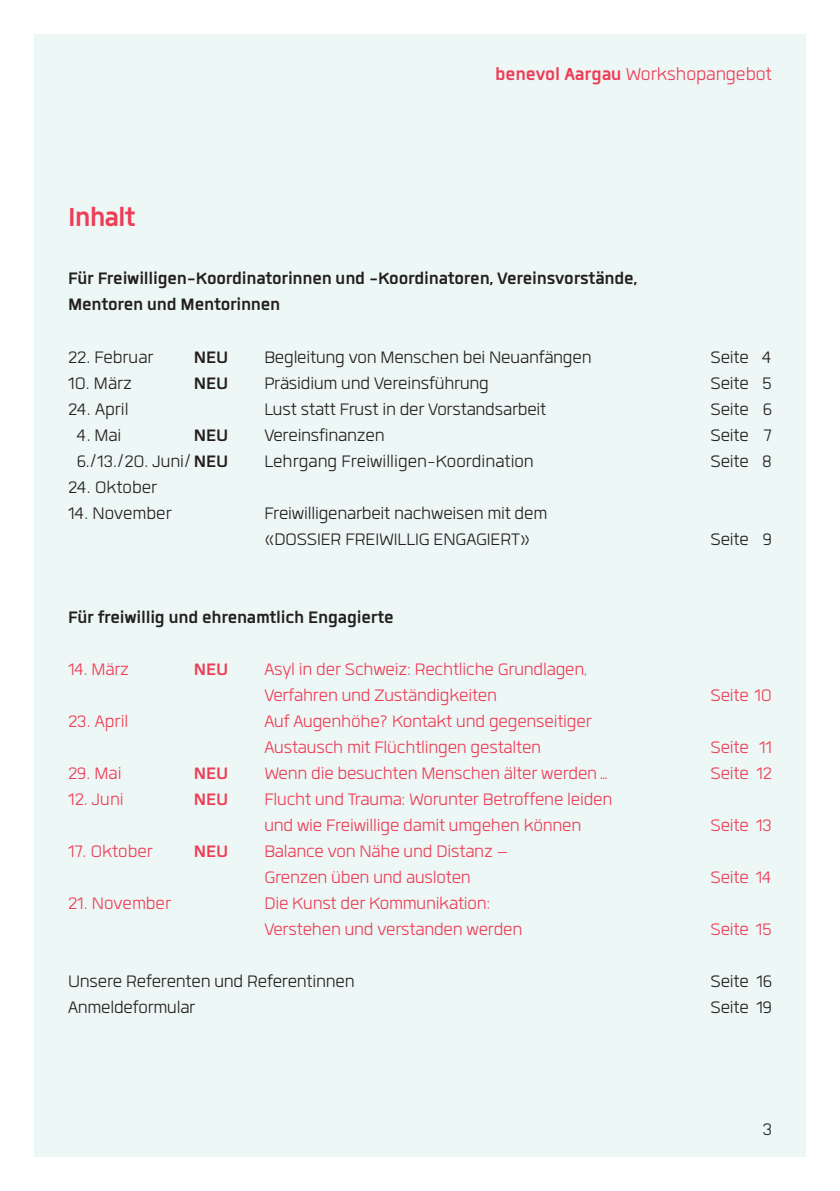
<style>
.page{position:relative;width:840px;height:1191px;background:#fff}
.page>*{position:absolute;margin:0;border:0;box-sizing:border-box;transform-origin:0 0}
.t1{font:700 36px "Quan";letter-spacing:-.025em;color:#ee3d56}
.t2{font:300 24px "Quan";letter-spacing:-.005em;color:#ee3d56}
.t3{font:300 23px/26px "Quan";letter-spacing:-.01em;color:#ee3d56}
.t4{font:300 23px/26px "Quan";letter-spacing:-.01em;color:#231f20}
.t5{font:700 23px/26px "Quan";letter-spacing:-.01em;color:#231f20}
.t6{font:700 23px "Quan";letter-spacing:-.01em;color:#ee3d56}
.s1{font-weight:700}
</style>
<div class="page">
<div style="left:34px;top:34px;width:771px;height:1123px;background:#edf7f5"></div>
<h1 class="t1" style="left:68px;top:199px;width:69px">Inhalt</h1>
<p class="t2" style="left:495px;top:63px;width:278px"><span class="s1">benevol Aargau</span> Workshopangebot</p>
<p class="t5" style="left:68px;top:265px;width:570px">Für Freiwilligen-Koordinatorinnen und -Koordinatoren, Vereinsvorstände,<br>Mentoren und Mentorinnen</p>
<p class="t4" style="left:68px;top:344px;width:87px">22. Februar</p>
<p class="t5" style="left:194px;top:344px;width:36px">NEU</p>
<p class="t4" style="left:264px;top:344px;width:328px">Begleitung von Menschen bei Neuanfängen</p>
<p class="t4" style="left:710px;top:344px;width:63px">Seite 4</p>
<p class="t4" style="left:68px;top:370px;width:65px">10. März</p>
<p class="t5" style="left:194px;top:370px;width:36px">NEU</p>
<p class="t4" style="left:264px;top:370px;width:226px">Präsidium und Vereinsführung</p>
<p class="t4" style="left:710px;top:370px;width:63px">Seite 5</p>
<p class="t4" style="left:68px;top:396px;width:62px">24. April</p>
<p class="t4" style="left:264px;top:396px;width:283px">Lust statt Frust in der Vorstandsarbeit</p>
<p class="t4" style="left:710px;top:396px;width:63px">Seite 6</p>
<p class="t4" style="left:77px;top:422px;width:46px">4. Mai</p>
<p class="t5" style="left:194px;top:422px;width:36px">NEU</p>
<p class="t4" style="left:264px;top:422px;width:122px">Vereinsfinanzen</p>
<p class="t4" style="left:710px;top:422px;width:63px">Seite 7</p>
<p class="t4" style="left:77px;top:448px;width:153px">6./13./20. Juni/<span class="s1">NEU</span></p>
<p class="t4" style="left:264px;top:448px;width:271px">Lehrgang Freiwilligen-Koordination</p>
<p class="t4" style="left:710px;top:448px;width:63px">Seite 8</p>
<p class="t4" style="left:68px;top:474px;width:91px">24. Oktober</p>
<p class="t4" style="left:68px;top:500px;width:105px">14. November</p>
<p class="t4" style="left:264px;top:500px;width:284px">Freiwilligenarbeit nachweisen mit dem «DOSSIER FREIWILLIG ENGAGIERT»</p>
<p class="t4" style="left:710px;top:526px;width:63px">Seite 9</p>
<p class="t5" style="left:68px;top:604px;width:327px">Für freiwillig und ehrenamtlich Engagierte</p>
<p class="t3" style="left:68px;top:656px;width:62px">14. März</p>
<p class="t6" style="left:194px;top:658px;width:36px">NEU</p>
<p class="t3" style="left:264px;top:656px;width:324px">Asyl in der Schweiz: Rechtliche Grundlagen,<br>Verfahren und Zuständigkeiten</p>
<p class="t3" style="left:68px;top:708px;width:62px">23. April</p>
<p class="t3" style="left:264px;top:708px;width:329px">Auf Augenhöhe? Kontakt und gegenseitiger<br>Austausch mit Flüchtlingen gestalten</p>
<p class="t3" style="left:710px;top:682px;width:63px">Seite 10</p>
<p class="t3" style="left:710px;top:734px;width:63px">Seite 11</p>
<p class="t3" style="left:68px;top:760px;width:55px">29. Mai</p>
<p class="t6" style="left:194px;top:762px;width:36px">NEU</p>
<p class="t3" style="left:264px;top:760px;width:345px">Wenn die besuchten Menschen älter werden…</p>
<p class="t3" style="left:710px;top:760px;width:63px">Seite 12</p>
<p class="t3" style="left:68px;top:786px;width:57px">12. Juni</p>
<p class="t6" style="left:194px;top:788px;width:36px">NEU</p>
<p class="t3" style="left:264px;top:786px;width:349px">Flucht und Trauma: Worunter Betroffene leiden und wie Freiwillige damit umgehen können</p>
<p class="t3" style="left:710px;top:812px;width:63px">Seite 13</p>
<p class="t3" style="left:68px;top:838px;width:86px">17. Oktober</p>
<p class="t6" style="left:194px;top:840px;width:36px">NEU</p>
<p class="t3" style="left:264px;top:838px;width:246px">Balance von Nähe und Distanz –<br>Grenzen üben und ausloten</p>
<p class="t3" style="left:68px;top:890px;width:104px">21. November</p>
<p class="t3" style="left:264px;top:890px;width:259px">Die Kunst der Kommunikation:<br>Verstehen und verstanden werden</p>
<p class="t3" style="left:710px;top:864px;width:63px">Seite 14</p>
<p class="t3" style="left:710px;top:916px;width:63px">Seite 15</p>
<p class="t4" style="left:68px;top:968px;width:288px">Unsere Referenten und Referentinnen</p>
<p class="t4" style="left:710px;top:968px;width:63px">Seite 16</p>
<p class="t4" style="left:68px;top:994px;width:129px">Anmeldeformular</p>
<p class="t4" style="left:710px;top:994px;width:63px">Seite 19</p>
<p class="t4" style="left:762px;top:1115px;width:11px">3</p>
</div>
